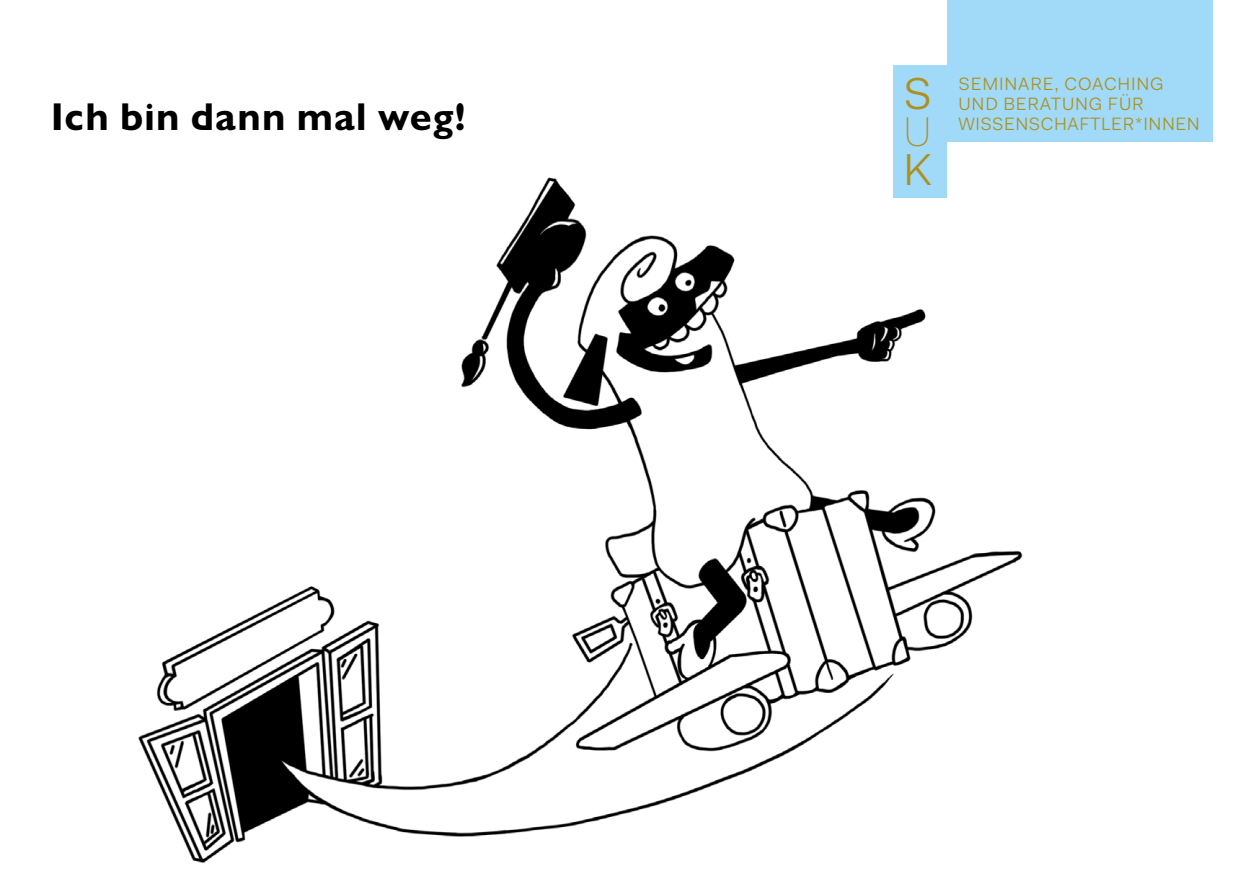
<style>
.page{position:relative;width:1259px;height:893px;background:#fff}
.page>*{position:absolute;margin:0;border:0;box-sizing:border-box;transform-origin:0 0}
.t1{font:44.7px "Fakt Pro Blond";color:#ac9121}
.t2{font:100 41.7px "Fakt Pro";color:#ac9121}
.t3{font:700 39px "Gill Sans Nova";letter-spacing:.03em;color:#000}
.t4{font:18px/19.8px "Fakt Pro Blond";letter-spacing:.045em;color:#ac9121}
</style>
<div class="page">
<img style="left:138px;top:141px;width:1034px;height:722px">
<div style="left:947px;top:0;width:265px;height:141px;background:#a1daf8"></div>
<div style="left:893px;top:65px;width:54px;height:133px;background:#a1daf8"></div>
<h3 class="t3" style="left:51px;top:93px;width:416px">Ich bin dann mal weg!</h3>
<h1 class="t1" style="left:903px;top:64px;width:30px">S</h1>
<h2 class="t2" style="left:903px;top:103px;width:30px">U</h2>
<h1 class="t1" style="left:903px;top:139px;width:30px">K</h1>
<p class="t4" style="left:958px;top:74px;width:243px">SEMINARE, COACHING<br>UND BERATUNG FÜR<br>WISSENSCHAFTLER*INNEN</p>
</div>
